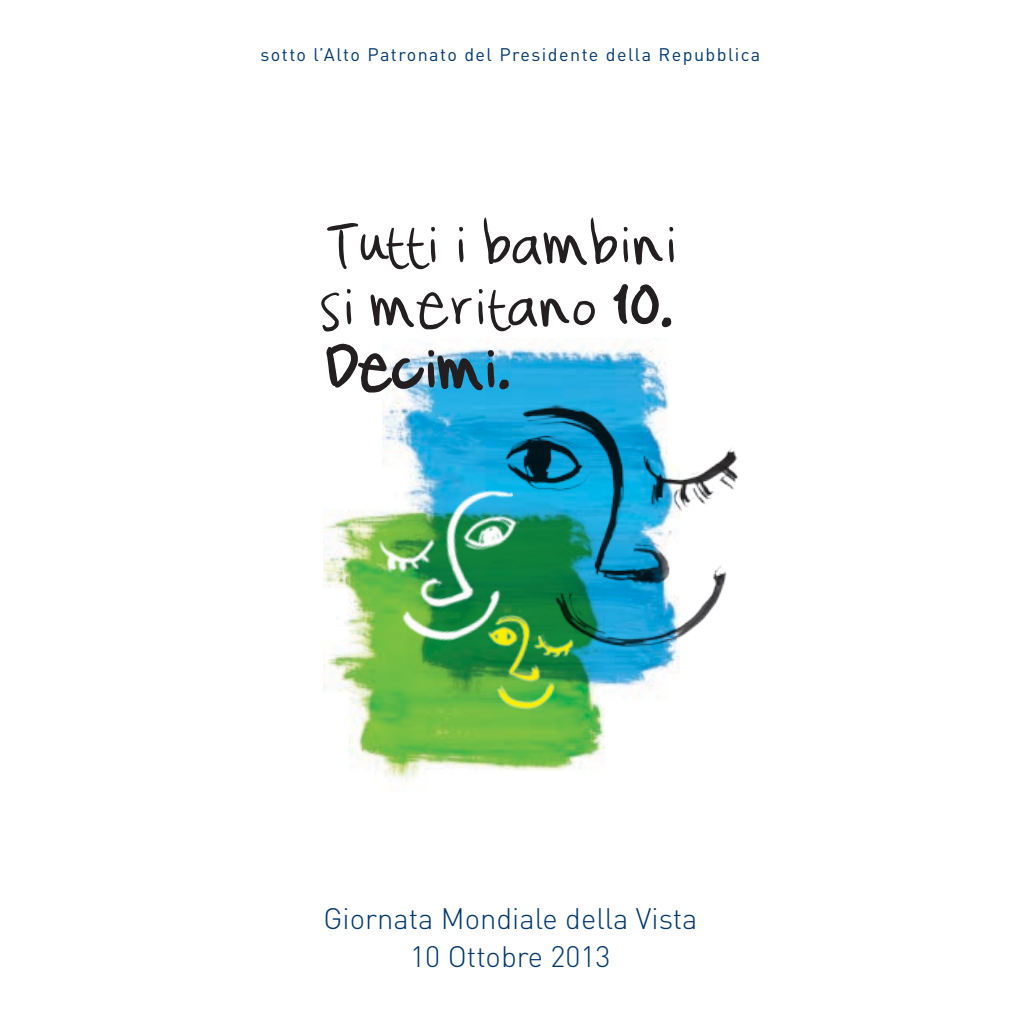
<style>
.page{position:relative;width:1021px;height:1021px;background:#fff}
.page>*{position:absolute;margin:0;border:0;box-sizing:border-box;transform-origin:0 0}
.t1{font:51.75px/62.1px "Cataclysmic";letter-spacing:-.01em;color:#231f20;text-align:justify;scale:1.05 1}
.t2{font:300 29.25px/38.2px "DIN";color:#00386c;text-align:center}
.t3{font:18px "DIN";letter-spacing:.08em;color:#00386c}
</style>
<div class="page">
<img style="left:382px;top:338px;width:297px;height:349px">
<img style="left:323px;top:510px;width:281px;height:270px">
<img style="left:474px;top:659px;width:110px;height:63px">
<img style="left:357px;top:474px;width:186px;height:190px">
<img style="left:488px;top:392px;width:250px;height:267px">
<svg style="left:613px;top:284px;width:59px;height:44px"></svg>
<svg style="left:326px;top:343px;width:184px;height:50px"></svg>
<p class="t3" style="left:260px;top:43px;width:501px">sotto l’Alto Patronato del Presidente della Repubblica</p>
<h1 class="t1" style="left:319px;top:215px;width:343px">Tutti i bambini si meritano 10.<br>Decimi.</h1>
<h2 class="t2" style="left:323px;top:898px;width:375px">Giornata Mondiale della Vista<br>10 Ottobre 2013</h2>
</div>
